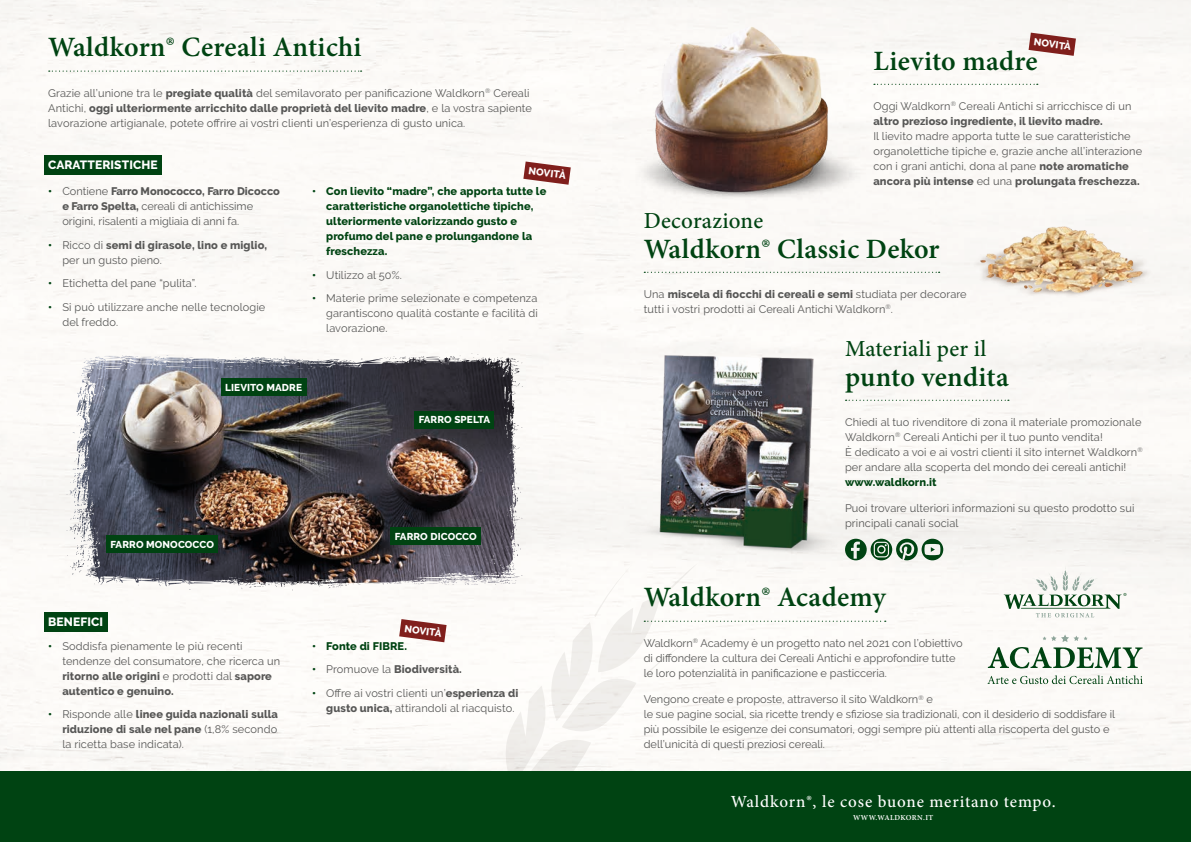
<style>
.page{position:relative;width:1191px;height:842px;background:#fff}
.page>*{position:absolute;margin:0;border:0;box-sizing:border-box;transform-origin:0 0}
.t1{font:600 28px "Minion Pro";letter-spacing:.01em;color:#004312}
.t2{font:500 23px "Minion Pro";letter-spacing:.01em;color:#004312}
.t3{font:500 17px "Minion Pro";letter-spacing:.05em;color:#fff}
.t4{font:800 12px "Raleway";letter-spacing:.01em;color:#fff}
.t5{font:11px/15px "Raleway";letter-spacing:.01em;color:#575756}
.t6{font:800 11px/15px "Raleway";letter-spacing:.01em;color:#004312}
.t7{font:800 11px/15px "Raleway";letter-spacing:.01em;color:#575756}
.t8{font:800 10px "Raleway";letter-spacing:.01em;color:#fff}
.t9{font:600 7.6px "Minion Pro";letter-spacing:.045em;color:#fff}
.s1{font-weight:800}
.s2{font-weight:800;color:#004312}
.s3{color:#004312}
.s4{font-weight:400}
</style>
<div class="page">
<img style="left:0;top:0;width:1191px;height:771px">
<svg style="left:505px;top:563px;width:193px;height:208px"></svg>
<img style="left:609px;top:326px;width:264px;height:252px">
<img style="left:66px;top:353px;width:457px;height:237px">
<img style="left:96px;top:353px;width:382px;height:5px">
<img style="left:618px;top:0;width:246px;height:226px">
<img style="left:928px;top:174px;width:263px;height:159px">
<div style="left:0;top:771px;width:595px;height:71px;background:#004312"></div>
<div style="left:595px;top:771px;width:596px;height:71px;background:#004312"></div>
<svg style="left:874px;top:84px;width:163px;height:1px"></svg>
<svg style="left:49px;top:71px;width:312px;height:1px"></svg>
<svg style="left:523px;top:162px;width:48px;height:23px"></svg>
<svg style="left:1028px;top:33px;width:48px;height:23px"></svg>
<div style="left:44px;top:612px;width:63px;height:20px;background:#004312"></div>
<svg style="left:399px;top:619px;width:47px;height:23px"></svg>
<div style="left:44px;top:155px;width:118px;height:20px;background:#004312"></div>
<div style="left:106px;top:535px;width:112px;height:18px;background:#004312"></div>
<div style="left:221px;top:378px;width:85px;height:18px;background:#004312"></div>
<div style="left:390px;top:527px;width:91px;height:18px;background:#004312"></div>
<div style="left:414px;top:411px;width:80px;height:17px;background:#004312"></div>
<svg style="left:644px;top:272px;width:295px;height:1px"></svg>
<svg style="left:845px;top:400px;width:164px;height:1px"></svg>
<svg style="left:845px;top:539px;width:98px;height:21px"></svg>
<svg style="left:987px;top:675px;width:155px;height:9px"></svg>
<svg style="left:987px;top:634px;width:155px;height:34px"></svg>
<svg style="left:1003px;top:565px;width:123px;height:52px"></svg>
<svg style="left:644px;top:621px;width:241px;height:1px"></svg>
<h1 class="t1" style="left:48px;top:28px;width:315px">Waldkorn® Cereali Antichi</h1>
<p class="t5" style="left:48px;top:85px;width:485px">Grazie all’unione tra le <span class="s1">pregiate qualità</span> del semilavorato per panificazione Waldkorn<sup>®</sup> Cereali<br>Antichi, <span class="s1">oggi ulteriormente arricchito dalle proprietà del lievito madre</span>, e la vostra sapiente lavorazione artigianale, potete offrire ai vostri clienti un’esperienza di gusto unica.</p>
<p class="t4" style="left:48px;top:158px;width:111px">CARATTERISTICHE</p>
<p class="t5" style="left:62px;top:184px;width:219px;text-indent:-14px"><span class="s2">•</span> Contiene <span class="s1">Farro Monococco, Farro Dicocco e Farro Spelta,</span> cereali di antichissime origini, risalenti a migliaia di anni fa.</p>
<p class="t7" style="left:62px;top:237px;width:206px;text-indent:-14px"><span class="s3">•</span> <span class="s4">Ricco di</span> semi di girasole, lino e miglio, <span class="s4">per un gusto pieno.</span></p>
<p class="t5" style="left:48px;top:276px;width:150px"><span class="s2">•</span> Etichetta del pane “pulita”.</p>
<p class="t5" style="left:62px;top:299px;width:204px;text-indent:-14px"><span class="s2">•</span> Si può utilizzare anche nelle tecnologie del freddo.</p>
<p class="t8" style="left:529px;top:165px;width:39px;rotate:8deg">NOVITÀ</p>
<p class="t6" style="left:326px;top:184px;width:222px;text-indent:-14px">• Con lievito “madre”, che apporta tutte le caratteristiche organolettiche tipiche, ulteriormente valorizzando gusto e profumo del pane e prolungandone la freschezza.</p>
<p class="t5" style="left:312px;top:267px;width:91px"><span class="s2">•</span> Utilizzo al 50%.</p>
<p class="t5" style="left:326px;top:291px;width:213px;text-align:justify;text-indent:-14px"><span class="s2">•</span> Materie prime selezionate e competenza garantiscono qualità costante e facilità di lavorazione.</p>
<p class="t8" style="left:225px;top:381px;width:78px">LIEVITO MADRE</p>
<p class="t8" style="left:419px;top:414px;width:73px">FARRO SPELTA</p>
<p class="t8" style="left:111px;top:538px;width:105px">FARRO MONOCOCCO</p>
<p class="t4" style="left:48px;top:615px;width:56px">BENEFICI</p>
<p class="t5" style="left:62px;top:638px;width:219px;text-indent:-14px"><span class="s2">•</span> Soddisfa pienamente le più recenti tendenze del consumatore, che ricerca un <span class="s1">ritorno alle origini</span> e prodotti dal <span class="s1">sapore autentico e genuino.</span></p>
<p class="t5" style="left:62px;top:707px;width:217px;text-align:justify;text-indent:-14px"><span class="s2">•</span> Risponde alle <span class="s1">linee guida nazionali sulla riduzione di sale nel pane</span> (1,8% secondo la ricetta base indicata).</p>
<p class="t8" style="left:395px;top:530px;width:83px">FARRO DICOCCO</p>
<p class="t8" style="left:405px;top:622px;width:39px;rotate:8deg">NOVITÀ</p>
<p class="t6" style="left:312px;top:639px;width:96px">• Fonte di FIBRE.</p>
<p class="t7" style="left:312px;top:662px;width:151px"><span class="s3">•</span> <span class="s4">Promuove la</span> Biodiversità.</p>
<p class="t5" style="left:326px;top:685px;width:194px;text-indent:-14px"><span class="s2">•</span> Offre ai vostri clienti un’<span class="s1">esperienza di gusto unica,</span> attirandoli al riacquisto.</p>
<p class="t8" style="left:1034px;top:36px;width:39px;rotate:8deg">NOVITÀ</p>
<h1 class="t1" style="left:873px;top:41px;width:166px">Lievito madre</h1>
<p class="t5" style="left:873px;top:99px;width:259px">Oggi Waldkorn<sup>®</sup> Cereali Antichi si arricchisce di un <span class="s1">altro prezioso ingrediente, il lievito madre.</span></p>
<p class="t5" style="left:873px;top:129px;width:270px">Il lievito madre apporta tutte le sue caratteristiche organolettiche tipiche e, grazie anche all’interazione con i grani antichi, dona al pane <span class="s1">note aromatiche ancora più intense</span> ed una <span class="s1">prolungata freschezza.</span></p>
<h2 class="t2" style="left:643px;top:205px;width:121px">Decorazione</h2>
<h1 class="t1" style="left:643px;top:229px;width:297px">Waldkorn® Classic Dekor</h1>
<p class="t5" style="left:643px;top:287px;width:324px">Una <span class="s1">miscela di fiocchi di cereali e semi</span> studiata per decorare tutti i vostri prodotti ai Cereali Antichi Waldkorn<sup>®</sup>.</p>
<h2 class="t2" style="left:845px;top:333px;width:143px">Materiali per il</h2>
<h1 class="t1" style="left:845px;top:357px;width:165px">punto vendita</h1>
<p class="t5" style="left:845px;top:415px;width:299px">Chiedi al tuo rivenditore di zona il materiale promozionale Waldkorn<sup>®</sup> Cereali Antichi per il tuo punto vendita!<br>È dedicato a voi e ai vostri clienti il sito internet Waldkorn<sup>® </sup>per andare alla scoperta del mondo dei cereali antichi!</p>
<p class="t6" style="left:845px;top:475px;width:93px">www.waldkorn.it</p>
<p class="t5" style="left:845px;top:501px;width:291px">Puoi trovare ulteriori informazioni su questo prodotto sui principali canali social</p>
<h1 class="t1" style="left:643px;top:578px;width:243px">Waldkorn® Academy</h1>
<p class="t5" style="left:643px;top:636px;width:321px">Waldkorn<sup>®</sup> Academy è un progetto nato nel 2021 con l’obiettivo di diffondere la cultura dei Cereali Antichi e approfondire tutte le loro potenzialità in panificazione e pasticceria.</p>
<p class="t5" style="left:643px;top:692px;width:473px">Vengono create e proposte, attraverso il sito Waldkorn<sup>®</sup> e<br>le sue pagine social, sia ricette trendy e sfiziose sia tradizionali, con il desiderio di soddisfare il più possibile le esigenze dei consumatori, oggi sempre più attenti alla riscoperta del gusto e dell’unicità di questi preziosi cereali.</p>
<h3 class="t3" style="left:731px;top:790px;width:326px">Waldkorn®, le cose buone meritano tempo.</h3>
<p class="t9" style="left:853px;top:812px;width:82px">WWW.WALDKORN.IT</p>
</div>
